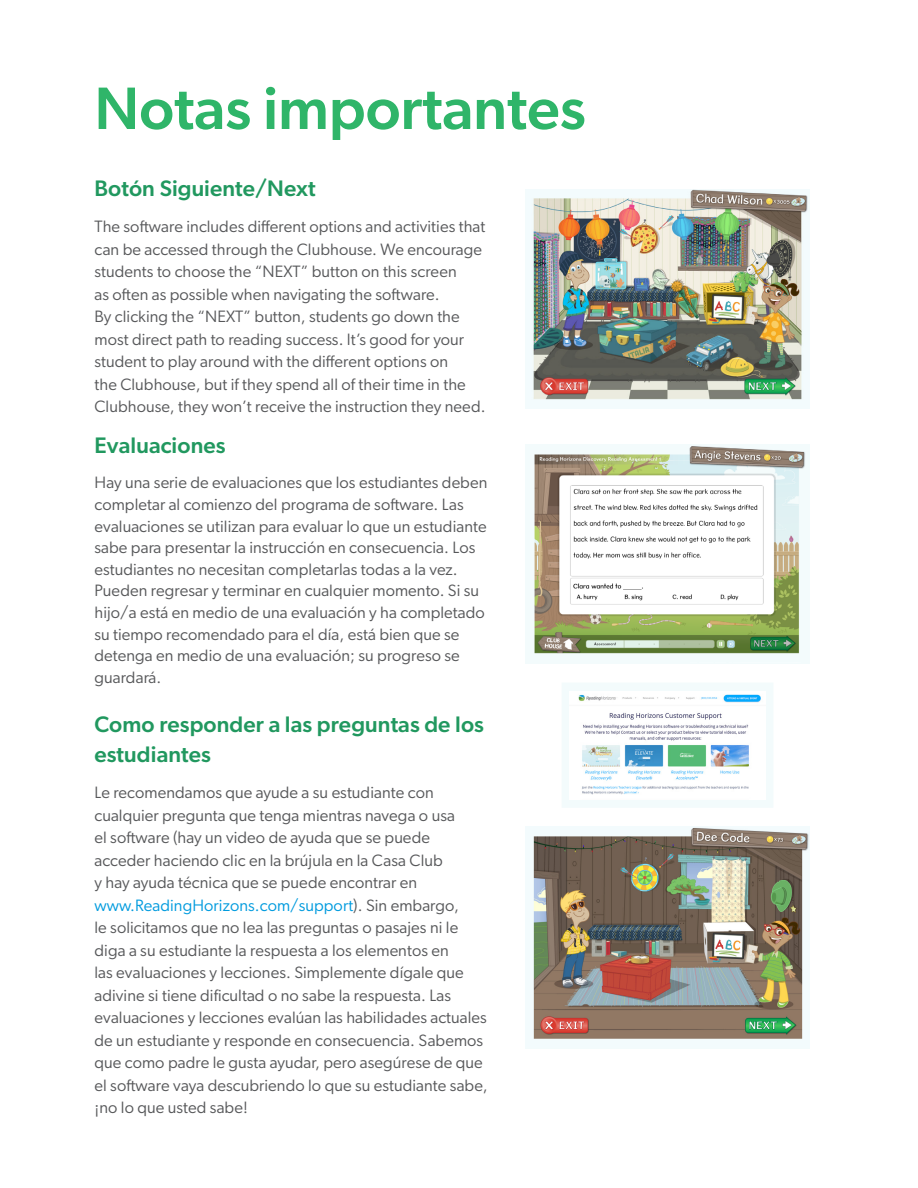
<style>
.page{position:relative;width:918px;height:1188px;background:#fff}
.page>*{position:absolute;margin:0;border:0;box-sizing:border-box;transform-origin:0 0}
.Header_2020{font:500 60px "Gibson";color:#2fb569}
.Headings{font:500 22.5px/30px "Gibson";letter-spacing:.005em;color:#21985f}
.Body_2020{font:16.5px/22.5px "Gibson";letter-spacing:.005em;color:#57585a}
.s1{color:#009bde}
</style>
<div class="page">
<img style="left:525px;top:445px;width:285px;height:217px">
<div style="left:562px;top:683px;width:211px;height:124px;background:#f3fbfc"></div>
<img style="left:570px;top:691px;width:196px;height:109px">
<img style="left:526px;top:190px;width:283px;height:218px">
<img style="left:525px;top:826px;width:285px;height:221px">
<p class="Header_2020" style="left:94px;top:72px;width:493px">Notas importantes</p>
<p class="Headings" style="left:94px;top:173px;width:223px">Botón Siguiente/Next</p>
<p class="Body_2020" style="left:94px;top:215px;width:393px">The software includes different options and activities that can be accessed through the Clubhouse. We encourage students to choose the “NEXT” button on this screen<br>as often as possible when navigating the software.<br>By clicking the “NEXT” button, students go down the most direct path to reading success. It’s good for your student to play around with the different options on<br>the Clubhouse, but if they spend all of their time in the Clubhouse, they won’t receive the instruction they need.</p>
<p class="Headings" style="left:94px;top:430px;width:133px">Evaluaciones</p>
<p class="Body_2020" style="left:94px;top:472px;width:394px;line-height:21.6px">Hay una serie de evaluaciones que los estudiantes deben completar al comienzo del programa de software. Las evaluaciones se utilizan para evaluar lo que un estudiante sabe para presentar la instrucción en consecuencia. Los estudiantes no necesitan completarlas todas a la vez.<br>Pueden regresar y terminar en cualquier momento. Si su hijo/a está en medio de una evaluación y ha completado su tiempo recomendado para el día, está bien que se detenga en medio de una evaluación; su progreso se guardará.</p>
<p class="Headings" style="left:94px;top:709px;width:391px">Como responder a las preguntas de los estudiantes</p>
<p class="Body_2020" style="left:94px;top:781px;width:395px">Le recomendamos que ayude a su estudiante con cualquier pregunta que tenga mientras navega o usa<br>el software (hay un video de ayuda que se puede acceder haciendo clic en la brújula en la Casa Club<br>y hay ayuda técnica que se puede encontrar en <span class="s1">www.ReadingHorizons.com/support</span>). Sin embargo,<br>le solicitamos que no lea las preguntas o pasajes ni le diga a su estudiante la respuesta a los elementos en<br>las evaluaciones y lecciones. Simplemente dígale que adivine si tiene dificultad o no sabe la respuesta. Las evaluaciones y lecciones evalúan las habilidades actuales de un estudiante y responde en consecuencia. Sabemos que como padre le gusta ayudar, pero asegúrese de que el software vaya descubriendo lo que su estudiante sabe, ¡no lo que usted sabe!</p>
</div>
